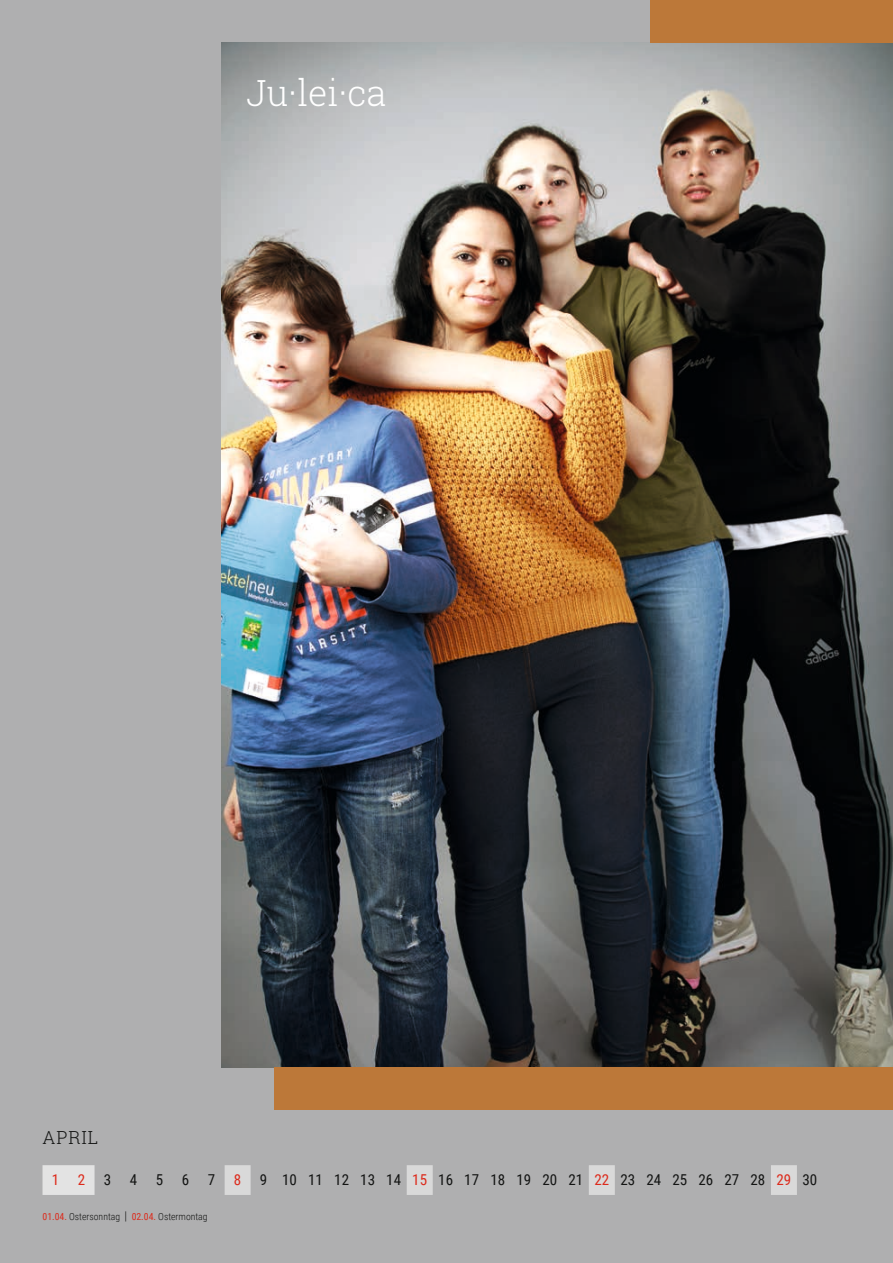
<style>
.page{position:relative;width:893px;height:1263px;background:#afafb0}
.page>*{position:absolute;margin:0;border:0;box-sizing:border-box;transform-origin:0 0}
.t1{font:300 36px "Roboto Slab";color:#fff}
.t2{font:300 18px "Roboto Slab";letter-spacing:.05em;color:#131413}
.t3{font:15px "Roboto Condensed";color:#131413}
.t4{font:300 9.75px "Roboto Condensed";color:#131413}
.s1{color:#dc2a1b}
.s2{font-weight:400;color:#dc2a1b}
.s3{font-size:12px}
</style>
<div class="page">
<img style="left:221px;top:43px;width:672px;height:1024px">
<div style="left:651px;top:0;width:242px;height:43px;background:#bc7839"></div>
<div style="left:274px;top:1067px;width:619px;height:43px;background:#bc7839"></div>
<div style="left:43px;top:1165px;width:52px;height:30px;background:#e3e3e3"></div>
<svg style="left:225px;top:1165px;width:572px;height:30px"></svg>
<h1 class="t1" style="left:247px;top:68px;width:141px">Ju·lei·ca</h1>
<p class="t2" style="left:43px;top:1125px;width:57px">APRIL</p>
<p class="t3" style="left:52px;top:1169px;width:767px"><span class="s1">1 2</span> 3 4 5 6 7 <span class="s1">8</span> 9 1011121314<span class="s1">15</span>161718192021<span class="s1">22</span>232425262728<span class="s1">29</span>30</p>
<p class="t4" style="left:43px;top:1210px;width:167px"><span class="s2">01.04.</span> Ostersonntag <span class="s3">|</span> <span class="s2">02.04.</span> Ostermontag</p>
</div>
